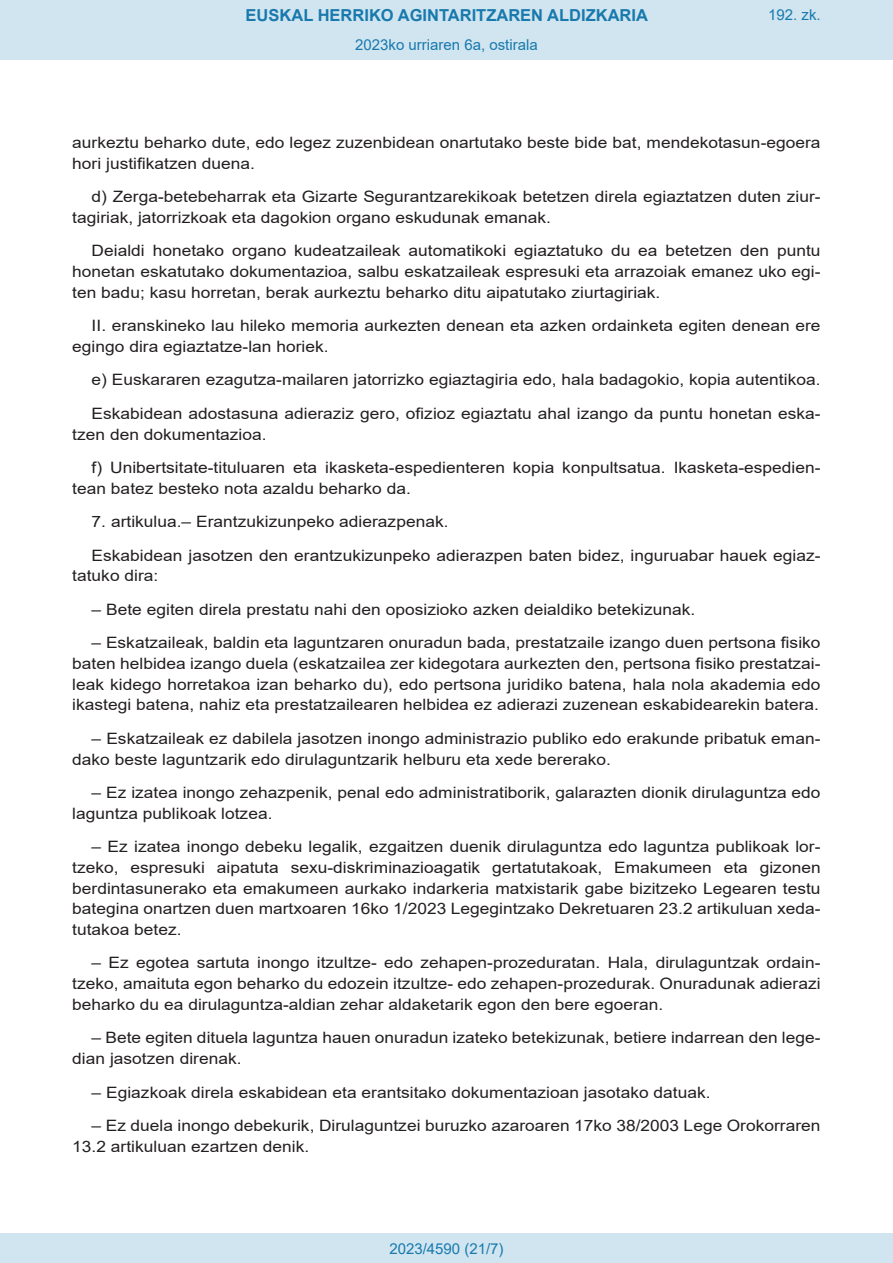
<style>
.page{position:relative;width:893px;height:1263px;background:#fff}
.page>*{position:absolute;margin:0;border:0;box-sizing:border-box;transform-origin:0 0}
.t1{font:700 16.5px "Arial";color:#1879ad}
.BOPVDetalle{font:15.6px/20.7px "Arial";color:#231f20;scale:1.11 1}
.Paginacion_Centro{font:15px "Arial";color:#1879ad}
</style>
<div class="page">
<div style="left:0;top:0;width:893px;height:60px;background:#d0e5f0"></div>
<div style="left:0;top:1233px;width:893px;height:30px;background:#d0e5f0"></div>
<p class="t1" style="left:246px;top:3px;width:404px">EUSKAL HERRIKO AGINTARITZAREN ALDIZKARIA</p>
<p class="Paginacion_Centro" style="left:355px;top:35px;width:184px">2023ko urriaren 6a, ostirala</p>
<p class="Paginacion_Centro" style="left:768px;top:5px;width:54px">192. zk.</p>
<p class="BOPVDetalle" style="left:72px;top:132px;width:676px">aurkeztu beharko dute, edo legez zuzenbidean onartutako beste bide bat, mendekotasun-egoera hori justifikatzen duena.</p>
<p class="BOPVDetalle" style="left:72px;top:186px;width:676px;text-indent:19px">d) Zerga-betebeharrak eta Gizarte Segurantzarekikoak betetzen direla egiaztatzen duten ziur&shy;tagiriak, jatorrizkoak eta dagokion organo eskudunak emanak.</p>
<p class="BOPVDetalle" style="left:72px;top:240px;width:676px;text-align:justify;text-indent:19px">Deialdi honetako organo kudeatzaileak automatikoki egiaztatuko du ea betetzen den puntu honetan eskatutako dokumentazioa, salbu eskatzaileak espresuki eta arrazoiak emanez uko egi&shy;ten badu; kasu horretan, berak aurkeztu beharko ditu aipatutako ziurtagiriak.</p>
<p class="BOPVDetalle" style="left:72px;top:315px;width:676px;text-indent:19px">II. eranskineko lau hileko memoria aurkezten denean eta azken ordainketa egiten denean ere egingo dira egiaztatze-lan horiek.</p>
<p class="BOPVDetalle" style="left:92px;top:369px;width:658px">e) Euskararen ezagutza-mailaren jatorrizko egiaztagiria edo, hala badagokio, kopia autentikoa.</p>
<p class="BOPVDetalle" style="left:72px;top:403px;width:676px;text-indent:19px">Eskabidean adostasuna adieraziz gero, ofizioz egiaztatu ahal izango da puntu honetan eska&shy;tzen den dokumentazioa.</p>
<p class="BOPVDetalle" style="left:72px;top:457px;width:676px;text-indent:19px">f) Unibertsitate-tituluaren eta ikasketa-espedienteren kopia konpultsatua. Ikasketa-espedien&shy;tean batez besteko nota azaldu beharko da.</p>
<p class="BOPVDetalle" style="left:92px;top:511px;width:323px">7. artikulua.– Erantzukizunpeko adierazpenak.</p>
<p class="BOPVDetalle" style="left:72px;top:545px;width:676px;text-indent:19px">Eskabidean jasotzen den erantzukizunpeko adierazpen baten bidez, inguruabar hauek egiaz&shy;tatuko dira:</p>
<p class="BOPVDetalle" style="left:92px;top:599px;width:545px">– Bete egiten direla prestatu nahi den oposizioko azken deialdiko betekizunak.</p>
<p class="BOPVDetalle" style="left:72px;top:632px;width:676px;text-align:justify;text-indent:19px">– Eskatzaileak, baldin eta laguntzaren onuradun bada, prestatzaile izango duen pertsona fisiko baten helbidea izango duela (eskatzailea zer kidegotara aurkezten den, pertsona fisiko prestatzai&shy;leak kidego horretakoa izan beharko du), edo pertsona juridiko batena, hala nola akademia edo ikastegi batena, nahiz eta prestatzailearen helbidea ez adierazi zuzenean eskabidearekin batera.</p>
<p class="BOPVDetalle" style="left:72px;top:728px;width:676px;text-indent:19px">– Eskatzaileak ez dabilela jasotzen inongo administrazio publiko edo erakunde pribatuk eman&shy;dako beste laguntzarik edo dirulaguntzarik helburu eta xede bererako.</p>
<p class="BOPVDetalle" style="left:72px;top:782px;width:676px;text-indent:19px">– Ez izatea inongo zehazpenik, penal edo administratiborik, galarazten dionik dirulaguntza edo laguntza publikoak lotzea.</p>
<p class="BOPVDetalle" style="left:72px;top:836px;width:676px;text-align:justify;text-indent:19px">– Ez izatea inongo debeku legalik, ezgaitzen duenik dirulaguntza edo laguntza publikoak lor&shy;tzeko, espresuki aipatuta sexu-diskriminazioagatik gertatutakoak, Emakumeen eta gizonen berdintasunerako eta emakumeen aurkako indarkeria matxistarik gabe bizitzeko Legearen testu bategina onartzen duen martxoaren 16ko 1/2023 Legegintzako Dekretuaren 23.2 artikuluan xeda&shy;tutakoa betez.</p>
<p class="BOPVDetalle" style="left:72px;top:952px;width:676px;text-align:justify;text-indent:19px">– Ez egotea sartuta inongo itzultze- edo zehapen-prozeduratan. Hala, dirulaguntzak ordain&shy;tzeko, amaituta egon beharko du edozein itzultze- edo zehapen-prozedurak. Onuradunak adierazi beharko du ea dirulaguntza-aldian zehar aldaketarik egon den bere egoeran.</p>
<p class="BOPVDetalle" style="left:72px;top:1027px;width:676px;text-indent:19px">– Bete egiten dituela laguntza hauen onuradun izateko betekizunak, betiere indarrean den lege&shy;dian jasotzen direnak.</p>
<p class="BOPVDetalle" style="left:92px;top:1081px;width:559px">– Egiazkoak direla eskabidean eta erantsitako dokumentazioan jasotako datuak.</p>
<p class="BOPVDetalle" style="left:72px;top:1115px;width:676px;text-indent:19px">– Ez duela inongo debekurik, Dirulaguntzei buruzko azaroaren 17ko 38/2003 Lege Orokorraren<br>13.2 artikuluan ezartzen denik.</p>
<p class="Paginacion_Centro" style="left:389px;top:1238px;width:116px">2023/4590 (21/7)</p>
</div>
